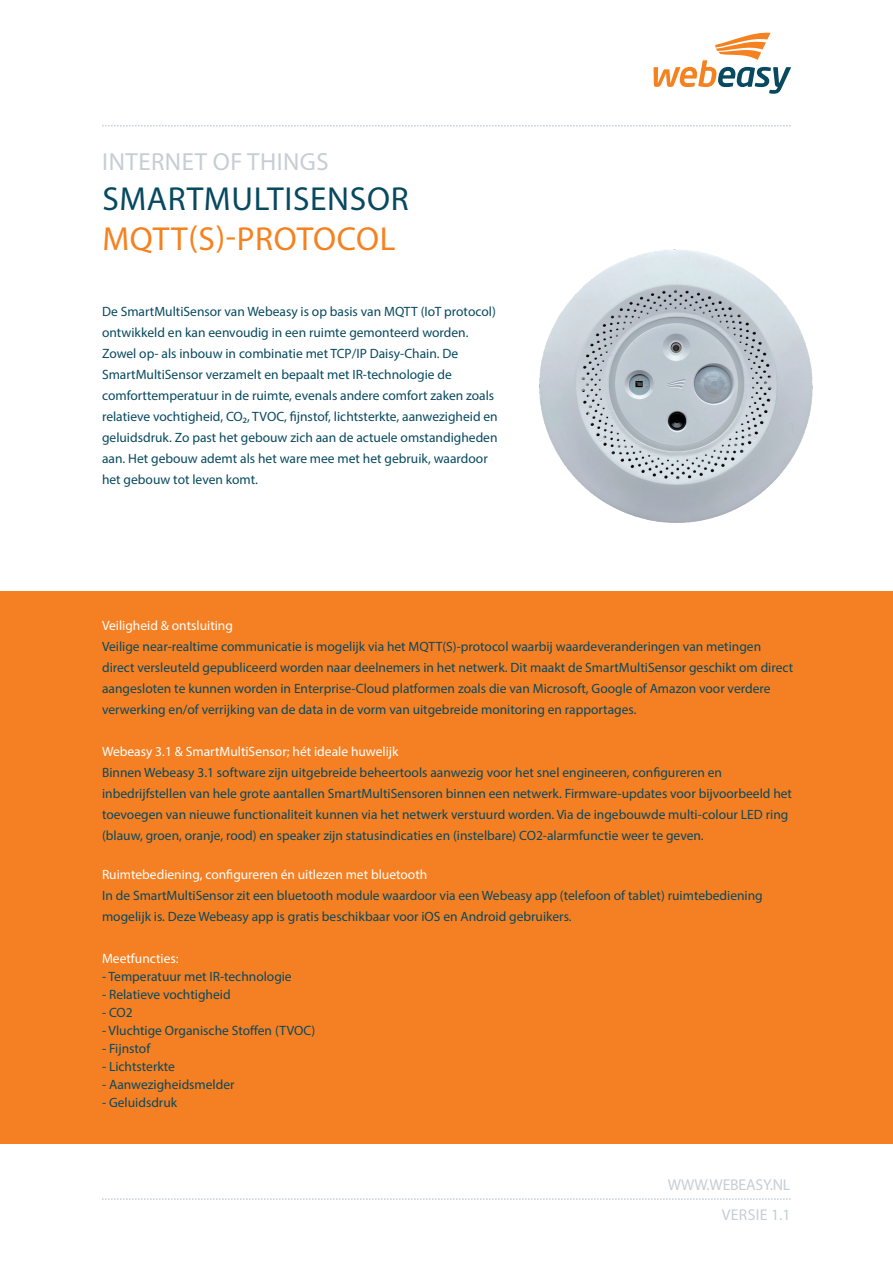
<style>
.page{position:relative;width:893px;height:1263px;background:#fff}
.page>*{position:absolute;margin:0;border:0;box-sizing:border-box;transform-origin:0 0}
.t1{font:33.3px "Myriad Pro";letter-spacing:.02em;color:#07495f}
.t2{font:33.3px "Myriad Pro";letter-spacing:.02em;color:#f58220}
.t3{font:24.75px "Myriad Pro";letter-spacing:.02em;color:#c6ced4}
.t4{font:15.75px "Myriad Pro";letter-spacing:-.005em;color:#c6ced4}
.t5{font:13.5px/21px "Myriad Pro";color:#07495f}
.t6{font:13.5px "Myriad Pro";color:#fff}
</style>
<div class="page">
<div style="left:0;top:591px;width:893px;height:552px;background:#f58023"></div>
<img style="left:539px;top:249px;width:274px;height:274px">
<svg style="left:102px;top:1198px;width:689px;height:2px"></svg>
<svg style="left:102px;top:125px;width:689px;height:1px"></svg>
<svg style="left:653px;top:32px;width:138px;height:62px"></svg>
<h2 class="t3" style="left:102px;top:146px;width:228px">INTERNET OF THINGS</h2>
<h1 class="t1" style="left:102px;top:178px;width:308px">SMARTMULTISENSOR</h1>
<h1 class="t2" style="left:102px;top:218px;width:295px">MQTT(S)-PROTOCOL</h1>
<p class="t5" style="left:102px;top:301px;width:397px">De SmartMultiSensor van Webeasy is op basis van MQTT (IoT protocol) ontwikkeld en kan eenvoudig in een ruimte gemonteerd worden.<br>Zowel op- als inbouw in combinatie met TCP/IP Daisy-Chain. De SmartMultiSensor verzamelt en bepaalt met IR-technologie de comforttemperatuur in de ruimte, evenals andere comfort zaken zoals relatieve vochtigheid, CO₂, TVOC, fijnstof, lichtsterkte, aanwezigheid en geluidsdruk. Zo past het gebouw zich aan de actuele omstandigheden aan. Het gebouw ademt als het ware mee met het gebruik, waardoor het gebouw tot leven komt.</p>
<p class="t6" style="left:102px;top:617px;width:132px">Veiligheid &amp; ontsluiting</p>
<p class="t5" style="left:102px;top:636px;width:693px">Veilige near-realtime communicatie is mogelijk via het MQTT(S)-protocol waarbij waardeveranderingen van metingen direct versleuteld gepubliceerd worden naar deelnemers in het netwerk. Dit maakt de SmartMultiSensor geschikt om direct aangesloten te kunnen worden in Enterprise-Cloud platformen zoals die van Microsoft, Google of Amazon voor verdere verwerking en/of verrijking van de data in de vorm van uitgebreide monitoring en rapportages.</p>
<p class="t6" style="left:102px;top:743px;width:298px">Webeasy 3.1 &amp; SmartMultiSensor; hét ideale huwelijk</p>
<p class="t5" style="left:102px;top:762px;width:691px">Binnen Webeasy 3.1 software zijn uitgebreide beheertools aanwezig voor het snel engineeren, configureren en inbedrijfstellen van hele grote aantallen SmartMultiSensoren binnen een netwerk. Firmware-updates voor bijvoorbeeld het toevoegen van nieuwe functionaliteit kunnen via het netwerk verstuurd worden. Via de ingebouwde multi-colour LED ring (blauw, groen, oranje, rood) en speaker zijn statusindicaties en (instelbare) CO2-alarmfunctie weer te geven.</p>
<p class="t6" style="left:102px;top:866px;width:327px">Ruimtebediening, configureren én uitlezen met bluetooth</p>
<p class="t5" style="left:102px;top:885px;width:662px">In de SmartMultiSensor zit een bluetooth module waardoor via een Webeasy app (telefoon of tablet) ruimtebediening mogelijk is. Deze Webeasy app is gratis beschikbaar voor iOS en Android gebruikers.</p>
<p class="t6" style="left:102px;top:950px;width:78px">Meetfuncties:</p>
<p class="t5" style="left:102px;top:966px;width:191px">- Temperatuur met IR-technologie</p>
<p class="t5" style="left:102px;top:984px;width:130px">- Relatieve vochtigheid</p>
<p class="t5" style="left:102px;top:1002px;width:32px">- CO2</p>
<p class="t5" style="left:102px;top:1020px;width:215px">- Vluchtige Organische Stoffen (TVOC)</p>
<p class="t5" style="left:102px;top:1038px;width:50px">- Fijnstof</p>
<p class="t5" style="left:102px;top:1056px;width:74px">- Lichtsterkte</p>
<p class="t5" style="left:102px;top:1074px;width:134px">- Aanwezigheidsmelder</p>
<p class="t5" style="left:102px;top:1092px;width:77px">- Geluidsdruk</p>
<p class="t4" style="left:668px;top:1175px;width:124px">WWW.WEBEASY.NL</p>
<p class="t4" style="left:722px;top:1204px;width:70px">VERSIE 1.1</p>
</div>
